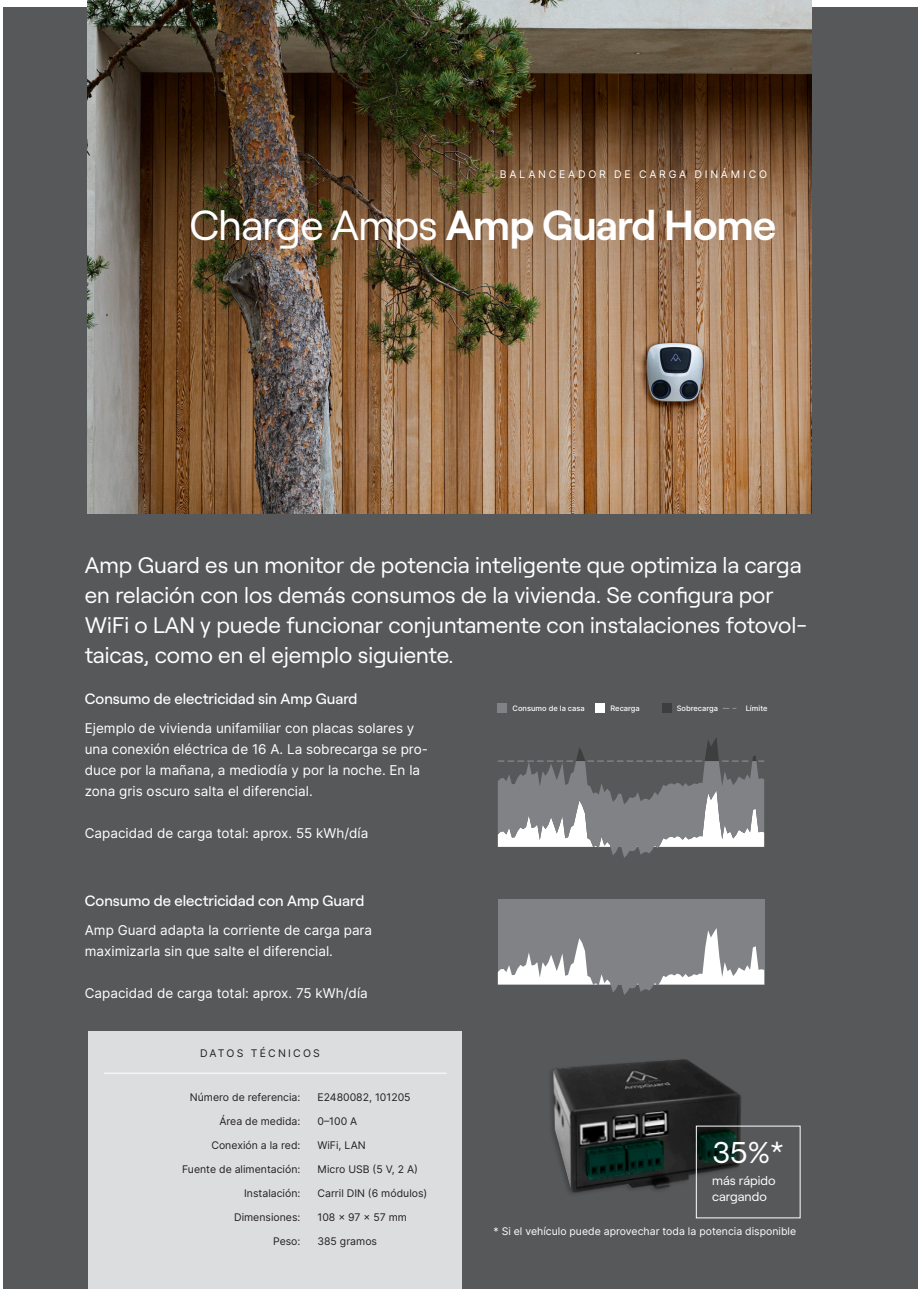
<style>
.page{position:relative;width:919px;height:1289px;background:#fff}
.page>*{position:absolute;margin:0;border:0;box-sizing:border-box;transform-origin:0 0}
.t1{font:600 42px "Roobert";letter-spacing:-.02em;color:#fff}
.t2{font:30px "Roobert";color:#fff}
.t3{font:22.5px/30px "Roobert";color:#fff}
.t4{font:500 15px "Roobert";color:#fff}
.t5{font:13.5px/21px "Inter";color:#fff}
.t6{font:12.75px/15.3px "Roobert";color:#fff}
.t7{font:10.5px "Inter";color:#231f20}
.t8{font:10.5px "Inter";color:#fff}
.t9{font:10.5px "Inter";letter-spacing:.26em;color:#fff}
.t10{font:10.5px "Inter";letter-spacing:.21em;color:#231f20}
.t11{font:500 7.5px "Inter";color:#fff}
.t12{font:500 6.75px "Inter";color:#fff}
.s1{font-weight:400}
</style>
<div class="page">
<div style="left:3px;top:8px;width:914px;height:1280px;background:#57585a"></div>
<img style="left:88px;top:0;width:723px;height:513px">
<img style="left:551px;top:1059px;width:190px;height:158px">
<div style="left:498px;top:703px;width:9px;height:10px;background:#808285"></div>
<div style="left:595px;top:703px;width:10px;height:10px;background:#fff"></div>
<div style="left:662px;top:703px;width:10px;height:10px;background:#3e3e3f"></div>
<svg style="left:722px;top:708px;width:14px;height:1px"></svg>
<div style="left:498px;top:898px;width:266px;height:86px;background:#808285"></div>
<svg style="left:498px;top:928px;width:266px;height:66px"></svg>
<svg style="left:498px;top:738px;width:266px;height:119px"></svg>
<div style="left:88px;top:1031px;width:373px;height:257px;background:#dcdddf"></div>
<hr style="left:104px;top:1072px;width:342px;height:1px;background:#fff">
<p class="t9" style="left:499px;top:166px;width:269px">BALANCEADOR DE CARGA DINÁMICO</p>
<p class="t1" style="left:189px;top:193px;width:588px"><span class="s1">Charge Amps</span> Amp Guard Home</p>
<p class="t3" style="left:85px;top:548px;width:723px">Amp Guard es un monitor de potencia inteligente que optimiza la carga en relación con los demás consumos de la vivienda. Se configura por WiFi o LAN y puede funcionar conjuntamente con instalaciones fotovol&shy;taicas, como en el ejemplo siguiente.</p>
<p class="t4" style="left:85px;top:687px;width:274px">Consumo de electricidad sin Amp Guard</p>
<p class="t5" style="left:85px;top:716px;width:344px">Ejemplo de vivienda unifamiliar con placas solares y una conexión eléctrica de 16 A. La sobrecarga se pro&shy;duce por la mañana, a mediodía y por la noche. En la zona gris oscuro salta el diferencial.</p>
<p class="t5" style="left:85px;top:821px;width:285px">Capacidad de carga total: aprox. 55 kWh/día</p>
<p class="t12" style="left:514px;top:703px;width:64px">Husets förbrukning</p>
<p class="t12" style="left:611px;top:703px;width:32px">Laddning</p>
<p class="t12" style="left:677px;top:703px;width:29px">Överlast</p>
<p class="t12" style="left:741px;top:703px;width:20px">Gräns</p>
<p class="t11" style="left:512px;top:703px;width:74px">Consumo de la casa</p>
<p class="t11" style="left:610px;top:703px;width:31px">Recarga</p>
<p class="t11" style="left:676px;top:703px;width:43px">Sobrecarga</p>
<p class="t11" style="left:745px;top:703px;width:23px">Límite</p>
<p class="t4" style="left:85px;top:889px;width:281px">Consumo de electricidad con Amp Guard</p>
<p class="t5" style="left:85px;top:919px;width:289px">Amp Guard adapta la corriente de carga para</p>
<p class="t5" style="left:85px;top:940px;width:250px">maximizarla sin que salte el diferencial.</p>
<p class="t5" style="left:85px;top:982px;width:284px">Capacidad de carga total: aprox. 75 kWh/día</p>
<p class="t10" style="left:200px;top:1045px;width:121px">DATOS TÉCNICOS</p>
<p class="t7" style="left:317px;top:1089px;width:95px">E2480082, 101205</p>
<p class="t7" style="left:317px;top:1113px;width:41px">0–100 A</p>
<p class="t7" style="left:317px;top:1137px;width:50px">WiFi, LAN</p>
<p class="t7" style="left:317px;top:1161px;width:102px">Micro USB (5 V, 2 A)</p>
<p class="t7" style="left:317px;top:1185px;width:111px">Carril DIN (6 módulos)</p>
<p class="t7" style="left:317px;top:1209px;width:91px">108 x 97 x 57 mm</p>
<p class="t7" style="left:317px;top:1233px;width:61px">385 gramos</p>
<p class="t7" style="left:190px;top:1089px;width:112px">Número de referencia:</p>
<p class="t7" style="left:219px;top:1113px;width:82px">Área de medida:</p>
<p class="t7" style="left:211px;top:1137px;width:91px">Conexión a la red:</p>
<p class="t7" style="left:182px;top:1161px;width:120px">Fuente de alimentación:</p>
<p class="t7" style="left:244px;top:1185px;width:58px">Instalación:</p>
<p class="t7" style="left:234px;top:1209px;width:68px">Dimensiones:</p>
<p class="t7" style="left:273px;top:1233px;width:29px">Peso:</p>
<p class="t2" style="left:712px;top:1130px;width:74px">35%*</p>
<p class="t6" style="left:712px;top:1172px;width:65px">más rápido cargando</p>
<p class="t8" style="left:493px;top:1222px;width:304px">* Si el vehículo puede aprovechar toda la potencia disponible</p>
</div>
